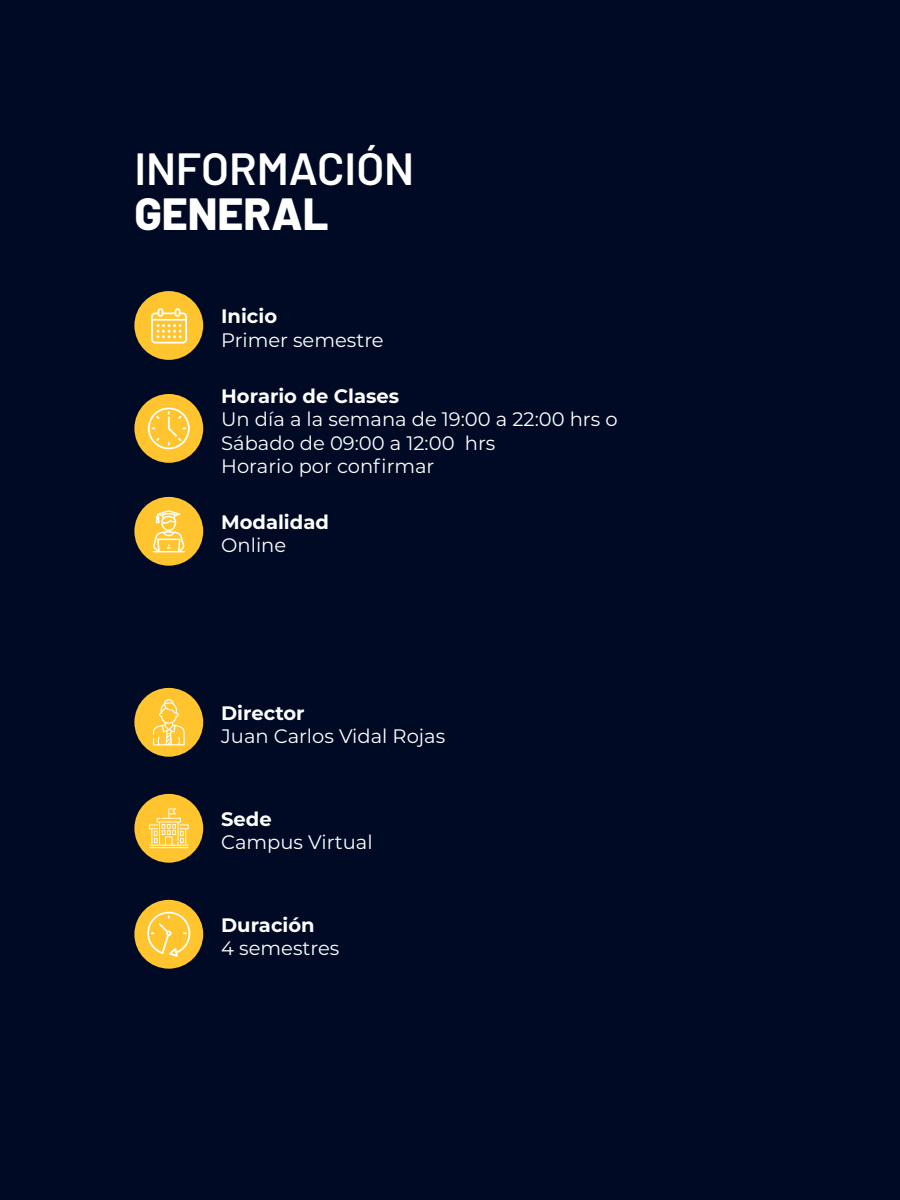
<style>
.page{position:relative;width:900px;height:1200px;background:#000a25}
.page>*{position:absolute;margin:0;border:0;box-sizing:border-box;transform-origin:0 0}
.t1{font:600 45px "Barlow";color:#fff}
.t2{font:800 45px "Barlow";color:#fff}
.t3{font:19.5px/23.4px "Montserrat";color:#fff}
.t4{font:700 19.5px "Montserrat";color:#fff}
</style>
<div class="page">
<div style="left:134px;top:291px;width:69px;height:69px;background:#ffc42e;border-radius:50%"></div>
<svg style="left:151px;top:308px;width:36px;height:36px"></svg>
<div style="left:134px;top:394px;width:69px;height:69px;background:#ffc42e;border-radius:50%"></div>
<svg style="left:148px;top:407px;width:42px;height:42px"></svg>
<div style="left:134px;top:688px;width:69px;height:69px;background:#ffc42e;border-radius:50%"></div>
<svg style="left:153px;top:699px;width:32px;height:46px"></svg>
<div style="left:134px;top:794px;width:69px;height:69px;background:#ffc42e;border-radius:50%"></div>
<svg style="left:149px;top:808px;width:40px;height:38px"></svg>
<hr style="left:149px;top:847px;width:40px;height:1px;background:#fff">
<div style="left:134px;top:900px;width:69px;height:69px;background:#ffc42e;border-radius:50%"></div>
<svg style="left:147px;top:911px;width:44px;height:46px"></svg>
<div style="left:134px;top:497px;width:69px;height:69px;background:#ffc42e;border-radius:50%"></div>
<svg style="left:153px;top:510px;width:32px;height:42px"></svg>
<h1 class="t1" style="left:134px;top:136px;width:281px">INFORMACIÓN</h1>
<h1 class="t2" style="left:134px;top:180px;width:196px">GENERAL</h1>
<p class="t4" style="left:221px;top:302px;width:57px">Inicio</p>
<p class="t3" style="left:221px;top:327px;width:164px">Primer semestre</p>
<p class="t4" style="left:221px;top:382px;width:179px">Horario de Clases</p>
<p class="t3" style="left:221px;top:407px;width:398px">Un día a la semana de 19:00 a 22:00 hrs o<br>Sábado de 09:00 a 12:00 hrs<br>Horario por confirmar</p>
<p class="t4" style="left:221px;top:508px;width:109px">Modalidad</p>
<p class="t3" style="left:221px;top:533px;width:67px">Online</p>
<p class="t4" style="left:221px;top:699px;width:85px">Director</p>
<p class="t3" style="left:221px;top:724px;width:226px">Juan Carlos Vidal Rojas</p>
<p class="t4" style="left:221px;top:805px;width:52px">Sede</p>
<p class="t3" style="left:221px;top:830px;width:153px">Campus Virtual</p>
<p class="t4" style="left:221px;top:911px;width:95px">Duración</p>
<p class="t3" style="left:221px;top:936px;width:120px">4 semestres</p>
</div>
